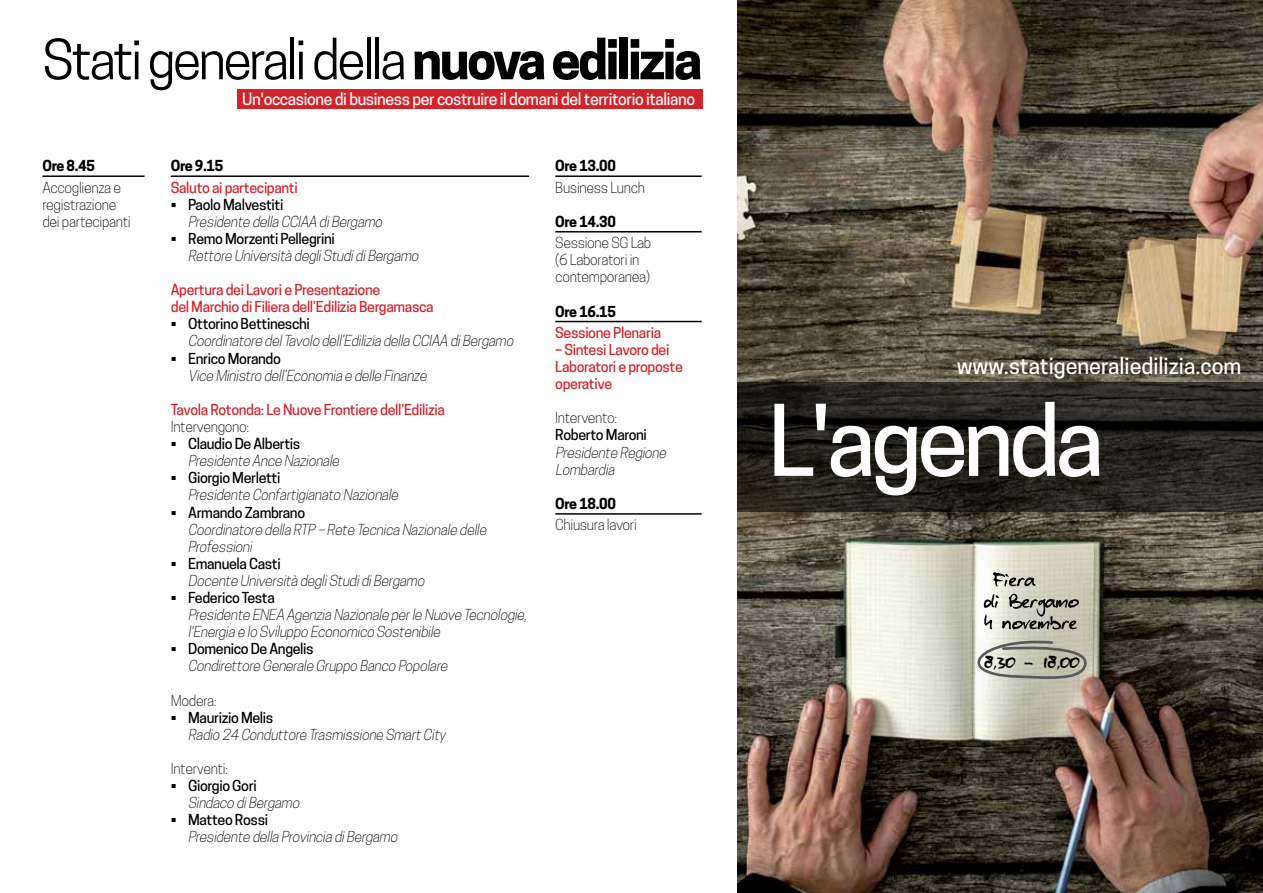
<style>
.page{position:relative;width:1263px;height:893px;background:#fff}
.page>*{position:absolute;margin:0;border:0;box-sizing:border-box;transform-origin:0 0}
.t1{font:500 92.4px "Cooper Hewitt";letter-spacing:-.05em;color:#fff}
.t2{font:52.05px "Cooper Hewitt";letter-spacing:-.05em;color:#000}
.t3{font:500 21.6px "Cooper Hewitt";color:#fff}
.t4{font:17.85px "blzee";color:#000}
.t5{font:500 15.9px "Cooper Hewitt";letter-spacing:-.025em;color:#fff}
.t6{font:italic 300 14.25px/17.1px "Cooper Hewitt";color:#000}
.t7{font:500 14.25px "Cooper Hewitt";letter-spacing:-.025em;color:#000}
.t8{font:500 14.25px/17.1px "Cooper Hewitt";letter-spacing:-.025em;color:#d2232a}
.t9{font:300 14.25px/17.1px "Cooper Hewitt";letter-spacing:-.025em;color:#000}
.t10{font:700 14.25px "Cooper Hewitt";letter-spacing:-.025em;color:#000}
.s1{font-weight:700}
</style>
<div class="page">
<img style="left:737px;top:0;width:526px;height:893px">
<svg style="left:983px;top:594px;width:96px;height:36px;background:#a6a69a"></svg>
<svg style="left:993px;top:572px;width:43px;height:15px"></svg>
<svg style="left:946px;top:637px;width:142px;height:48px;background:#bebfb1"></svg>
<hr style="left:43px;top:175px;width:102px;height:2px;background:#000">
<svg style="left:737px;top:382px;width:526px;height:129px;background:#24211c"></svg>
<hr style="left:171px;top:175px;width:358px;height:2px;background:#000">
<hr style="left:555px;top:175px;width:147px;height:2px;background:#000">
<hr style="left:555px;top:231px;width:147px;height:2px;background:#000">
<hr style="left:555px;top:321px;width:147px;height:1px;background:#000">
<hr style="left:555px;top:513px;width:147px;height:2px;background:#000">
<div style="left:237px;top:89px;width:465px;height:20px;background:#d2232a"></div>
<h2 class="t2" style="left:43px;top:29px;width:661px">Stati generali della <span class="s1">nuova edilizia</span></h2>
<p class="t5" style="left:242px;top:90px;width:454px">Un'occasione di business per costruire il domani del territorio italiano</p>
<p class="t10" style="left:43px;top:157px;width:54px">Ore 8.45</p>
<p class="t9" style="left:43px;top:179px;width:90px">Accoglienza e registrazione dei partecipanti</p>
<p class="t10" style="left:171px;top:157px;width:54px">Ore 9.15</p>
<p class="t8" style="left:171px;top:179px;width:128px">Saluto ai partecipanti</p>
<p class="t7" style="left:171px;top:196px;width:114px">• Paolo Malvestiti</p>
<p class="t6" style="left:188px;top:213px;width:199px">Presidente della CCIAA diBergamo</p>
<p class="t7" style="left:171px;top:230px;width:166px">• Remo Morzenti Pellegrini</p>
<p class="t6" style="left:188px;top:247px;width:235px">Rettore Università degliStudidiBergamo</p>
<p class="t8" style="left:171px;top:281px;width:264px">Apertura dei Lavori e Presentazione<br>del Marchio di Filiera dell’Edilizia Bergamasca</p>
<p class="t7" style="left:171px;top:316px;width:141px">• Ottorino Bettineschi</p>
<p class="t6" style="left:188px;top:333px;width:330px">Coordinatore delTavolo dell’Edilizia della CCIAA diBergamo</p>
<p class="t7" style="left:171px;top:350px;width:112px">• Enrico Morando</p>
<p class="t6" style="left:188px;top:367px;width:243px">Vice Ministro dell’Economia e delle Finanze</p>
<p class="t8" style="left:171px;top:401px;width:276px">Tavola Rotonda: Le Nuove Frontiere dell’Edilizia</p>
<p class="t9" style="left:171px;top:418px;width:80px">Intervengono:</p>
<p class="t7" style="left:171px;top:435px;width:131px">• Claudio De Albertis</p>
<p class="t6" style="left:188px;top:452px;width:156px">Presidente Ance Nazionale</p>
<p class="t7" style="left:171px;top:470px;width:111px">• Giorgio Merletti</p>
<p class="t6" style="left:188px;top:486px;width:215px">Presidente Confartigianato Nazionale</p>
<p class="t7" style="left:171px;top:504px;width:136px">• Armando Zambrano</p>
<p class="t6" style="left:188px;top:521px;width:303px">Coordinatore della RTP – Rete Tecnica Nazionale delle<br>Professioni</p>
<p class="t7" style="left:171px;top:555px;width:111px">• Emanuela Casti</p>
<p class="t6" style="left:188px;top:572px;width:241px">Docente Università degliStudidiBergamo</p>
<p class="t7" style="left:171px;top:589px;width:106px">• Federico Testa</p>
<p class="t6" style="left:188px;top:606px;width:343px">Presidente ENEA Agenzia Nazionale perle Nuove Tecnologie, l'Energia e lo Sviluppo Economico Sostenibile</p>
<p class="t7" style="left:171px;top:641px;width:144px">• Domenico De Angelis</p>
<p class="t6" style="left:188px;top:657px;width:264px">Condirettore Generale Gruppo Banco Popolare</p>
<p class="t9" style="left:171px;top:692px;width:47px">Modera:</p>
<p class="t7" style="left:171px;top:709px;width:104px">• Maurizio Melis</p>
<p class="t6" style="left:188px;top:726px;width:262px">Radio 24 Conduttore Trasmissione SmartCity</p>
<p class="t9" style="left:171px;top:760px;width:59px">Interventi:</p>
<p class="t7" style="left:171px;top:777px;width:87px">• Giorgio Gori</p>
<p class="t6" style="left:188px;top:794px;width:116px">Sindaco diBergamo</p>
<p class="t7" style="left:171px;top:812px;width:99px">• Matteo Rossi</p>
<p class="t6" style="left:188px;top:828px;width:214px">Presidente della Provincia diBergamo</p>
<p class="t10" style="left:555px;top:157px;width:62px">Ore 13.00</p>
<p class="t9" style="left:555px;top:179px;width:91px">Business Lunch</p>
<p class="t10" style="left:555px;top:213px;width:62px">Ore 14.30</p>
<p class="t9" style="left:555px;top:234px;width:98px">Sessione SG Lab (6 Laboratori in contemporanea)</p>
<p class="t10" style="left:555px;top:303px;width:62px">Ore 16.15</p>
<p class="t8" style="left:555px;top:324px;width:107px">Sessione Plenaria</p>
<p class="t8" style="left:555px;top:341px;width:129px">– Sintesi Lavoro dei<br>Laboratori e proposte operative</p>
<p class="t9" style="left:555px;top:409px;width:64px">Intervento:</p>
<p class="t7" style="left:555px;top:427px;width:93px">Roberto Maroni</p>
<p class="t6" style="left:555px;top:444px;width:115px">Presidente Regione<br>Lombardia</p>
<p class="t10" style="left:555px;top:495px;width:62px">Ore 18.00</p>
<p class="t9" style="left:555px;top:516px;width:83px">Chiusura lavori</p>
<h3 class="t3" style="left:957px;top:353px;width:286px">www.statigeneraliedilizia.com</h3>
<h1 class="t1" style="left:768px;top:387px;width:337px">L'agenda</h1>
<p class="t4" style="left:984px;top:652px;width:96px">8,30 - 18,00</p>
</div>
